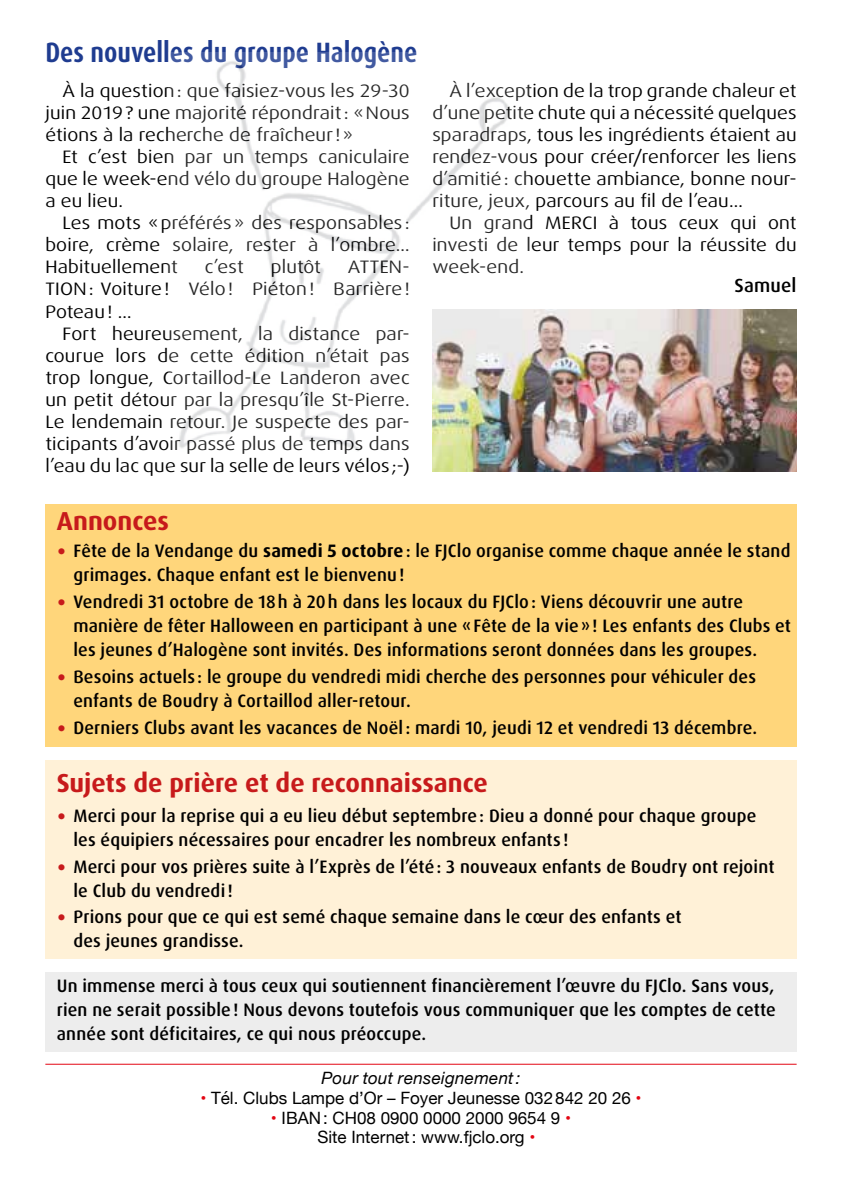
<style>
.page{position:relative;width:842px;height:1191px;background:#fff}
.page>*{position:absolute;margin:0;border:0;box-sizing:border-box;transform-origin:0 0}
.t1{font:700 condensed 28px "Dax OT";color:#1f3c90}
.t2{font:700 26px "Dax OT";color:#c71a1b}
.t3{font:500 19px "Dax OT";letter-spacing:.01em;color:#000}
.t4{font:500 18px/24px "Dax OT";letter-spacing:.01em;color:#000}
.t5{font:expanded 18px/22px "Dax OT";letter-spacing:.01em;color:#000;text-align:justify}
.t6{font:17px/19px "Helvetica Neue";color:#000}
.t7{font:italic 17px "Helvetica Neue";letter-spacing:.02em;color:#000}
.s1{font-weight:700;font-size:34px;color:#c71a1b}
.s2{font-weight:700}
.s3{color:#e30613}
</style>
<div class="page">
<hr style="left:45px;top:1063px;width:752px;height:1px;background:#e30613">
<div style="left:45px;top:760px;width:752px;height:198px;background:#fff1d7"></div>
<div style="left:45px;top:972px;width:752px;height:79px;background:#ededed"></div>
<div style="left:45px;top:504px;width:752px;height:243px;background:#ffd67b"></div>
<img style="left:179px;top:61px;width:349px;height:390px">
<img style="left:432px;top:310px;width:365px;height:162px">
<h1 class="t1" style="left:45px;top:34px;width:374px">Des nouvelles du groupe Halogène</h1>
<p class="t5" style="left:45px;top:80px;width:366px;text-indent:17px">À la question: que faisiez-vous les 29-30 juin 2019? une majorité répondrait: «Nous étions à la recherche de fraîcheur!»</p>
<p class="t5" style="left:45px;top:146px;width:366px;text-indent:17px">Et c’est bien par un temps caniculaire que le week-end vélo du groupe Halogène a eu lieu.</p>
<p class="t5" style="left:45px;top:212px;width:366px;text-indent:17px">Les mots «préférés» des responsables : boire, crème solaire, rester à l’ombre… Habituellement</p>
<p class="t5" style="left:205px;top:256px;width:41px">c’est</p>
<p class="t5" style="left:271px;top:256px;width:52px">plutôt</p>
<p class="t5" style="left:45px;top:256px;width:366px;text-indent:302px">ATTEN-TION: Voiture! Vélo! Piéton! Barrière!<br>Poteau! …</p>
<p class="t5" style="left:45px;top:322px;width:366px;text-indent:17px">Fort heureusement, la distance par&shy;courue lors de cette édition n’était pas trop longue, Cortaillod-Le Landeron avec un petit détour par la presqu’île St-Pierre.<br>Le lendemain retour. Je suspecte des par&shy;ticipants d’avoir passé plus de temps dans l’eau du lac que sur la selle de leurs vélos ;-)</p>
<p class="t5" style="left:432px;top:80px;width:366px;text-indent:17px">À l’exception de la trop grande chaleur et d’une petite chute qui a nécessité quelques sparadraps, tous les ingrédients étaient au rendez-vous pour créer/renforcer les liens d’amitié: chouette ambiance, bonne nour&shy;riture, jeux, parcours au fil de l’eau…</p>
<p class="t5" style="left:432px;top:212px;width:366px;text-indent:17px">Un grand MERCI à tous ceux qui ont investi de leur temps pour la réussite du week-end.</p>
<p class="t3" style="left:734px;top:273px;width:64px">Samuel</p>
<h2 class="t2" style="left:57px;top:504px;width:114px">Annonces</h2>
<p class="t4" style="left:73px;top:539px;width:719px;text-indent:-17px"><span class="s1">·</span> Fête de la Vendange du <span class="s2">samedi 5 octobre</span>: le FJClo organise comme chaque année le stand grimages. Chaque enfant est le bienvenu!</p>
<p class="t4" style="left:73px;top:590px;width:719px;text-indent:-17px"><span class="s1">·</span> Vendredi 31 octobre de 18h à 20h dans les locaux du FJClo: Viens découvrir une autre manière de fêter Halloween en participant à une «Fête de la vie»! Les enfants des Clubs et les jeunes d’Halogène sont invités. Des informations seront données dans les groupes.</p>
<p class="t4" style="left:73px;top:665px;width:684px;text-indent:-17px"><span class="s1">·</span> Besoins actuels : le groupe du vendredi midi cherche des personnes pour véhiculer des enfants de Boudry à Cortaillod aller-retour.</p>
<p class="t4" style="left:57px;top:715px;width:702px"><span class="s1">·</span> Derniers Clubs avant les vacances de Noël: mardi 10, jeudi 12 et vendredi 13 décembre.</p>
<h2 class="t2" style="left:57px;top:766px;width:433px">Sujets de prière et de reconnaissance</h2>
<p class="t4" style="left:73px;top:803px;width:685px;text-indent:-17px"><span class="s1">·</span> Merci pour la reprise qui a eu lieu début septembre: Dieu a donné pour chaque groupe les équipiers nécessaires pour encadrer les nombreux enfants !</p>
<p class="t4" style="left:73px;top:854px;width:702px;text-indent:-17px"><span class="s1">·</span> Merci pour vos prières suite à l’Exprès de l’été: 3 nouveaux enfants de Boudry ont rejoint le Club du vendredi!</p>
<p class="t4" style="left:73px;top:905px;width:610px;text-indent:-17px"><span class="s1">·</span> Prions pour que ce qui est semé chaque semaine dans le cœur des enfants et des jeunes grandisse.</p>
<p class="t4" style="left:57px;top:973px;width:721px;text-align:justify">Un immense merci à tous ceux qui soutiennent financièrement l’œuvre du FJClo. Sans vous, rien ne serait possible! Nous devons toutefois vous communiquer que les comptes de cette année sont déficitaires, ce qui nous préoccupe.</p>
<p class="t7" style="left:322px;top:1068px;width:200px">Pour tout renseignement:</p>
<p class="t6" style="left:200px;top:1088px;width:443px"><span class="s3">•</span> Tél. Clubs Lampe d’Or – Foyer Jeunesse 032842 20 26 <span class="s3">•</span></p>
<p class="t6" style="left:317px;top:1107px;width:255px;text-indent:-46px"><span class="s3">•</span> IBAN: CH08 0900 0000 2000 9654 9 <span class="s3">•<br></span>Site Internet: www.fjclo.org <span class="s3">•</span></p>
</div>
